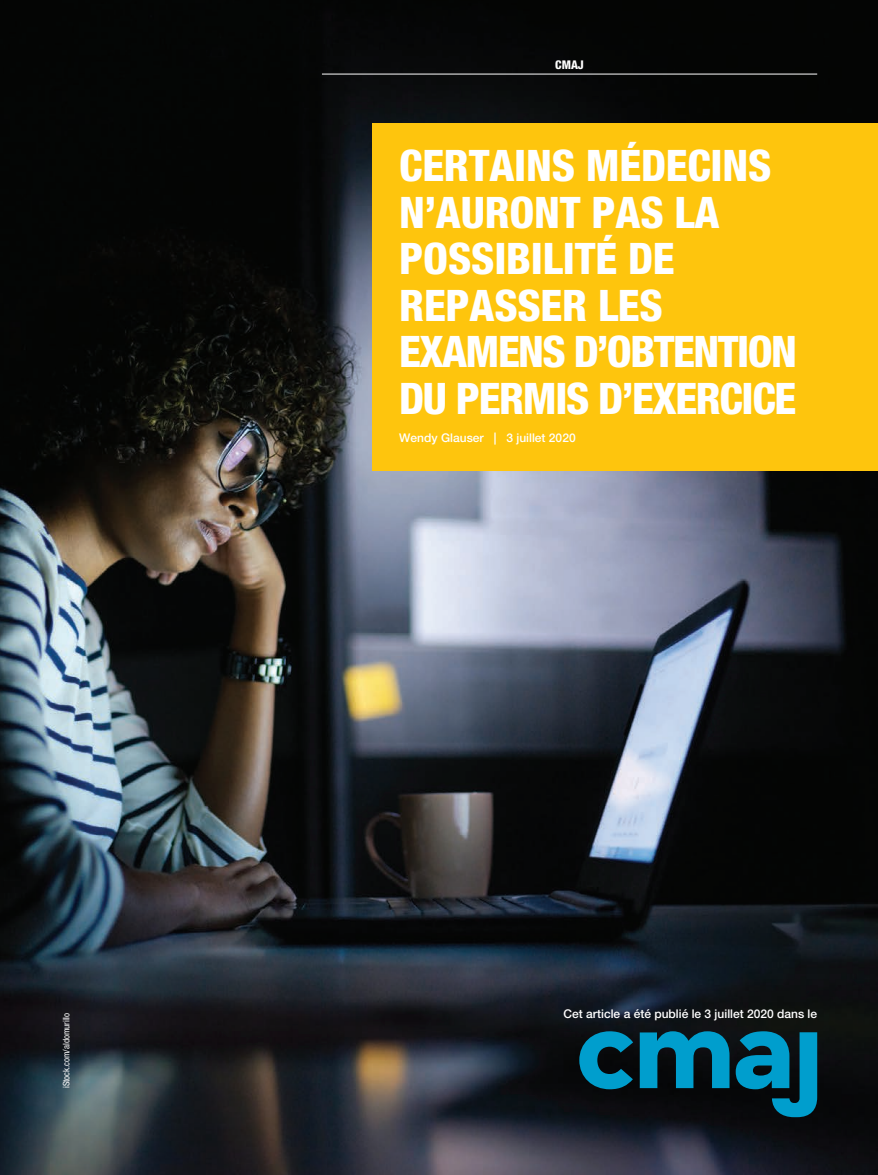
<style>
.page{position:relative;width:878px;height:1175px;background:#fff}
.page>*{position:absolute;margin:0;border:0;box-sizing:border-box;transform-origin:0 0}
.t1{font:800 condensed 43.5px/46.5px "Helvetica Neue LT Std";letter-spacing:-.005em;color:#fff}
.t2{font:500 12px "Helvetica Neue LT Std";color:#fff}
.t3{font:800 condensed 12px "Helvetica Neue LT Std";color:#fff}
.t4{font:condensed 9px "Helvetica Neue LT Std";letter-spacing:-.005em;color:#fff}
</style>
<div class="page">
<img style="left:0;top:0;width:878px;height:1174px">
<hr style="left:322px;top:74px;width:495px;height:1px;background:#fff">
<svg style="left:579px;top:1031px;width:54px;height:58px;background:#035c77"></svg>
<svg style="left:639px;top:1031px;width:90px;height:57px;background:#036b8a"></svg>
<svg style="left:735px;top:1031px;width:82px;height:86px;background:#045f7a"></svg>
<div style="left:372px;top:123px;width:506px;height:348px;background:#fec50d"></div>
<p class="t4" style="left:61px;top:1088px;width:77px;rotate:-90deg">iStock.com/aldomurillo</p>
<p class="t3" style="left:555px;top:58px;width:30px">CMAJ</p>
<p class="t1" style="left:399px;top:141px;width:399px">CERTAINS MÉDECINS<br>N’AURONT PAS LA<br>POSSIBILITÉ DE<br>REPASSER LES<br>EXAMENS D’OBTENTION<br>DU PERMIS D’EXERCICE</p>
<p class="t2" style="left:399px;top:430px;width:178px">Wendy Glauser | 3 juillet 2020</p>
<p class="t2" style="left:563px;top:1006px;width:255px">Cet article a été publié le 3 juillet 2020 dans le</p>
</div>
